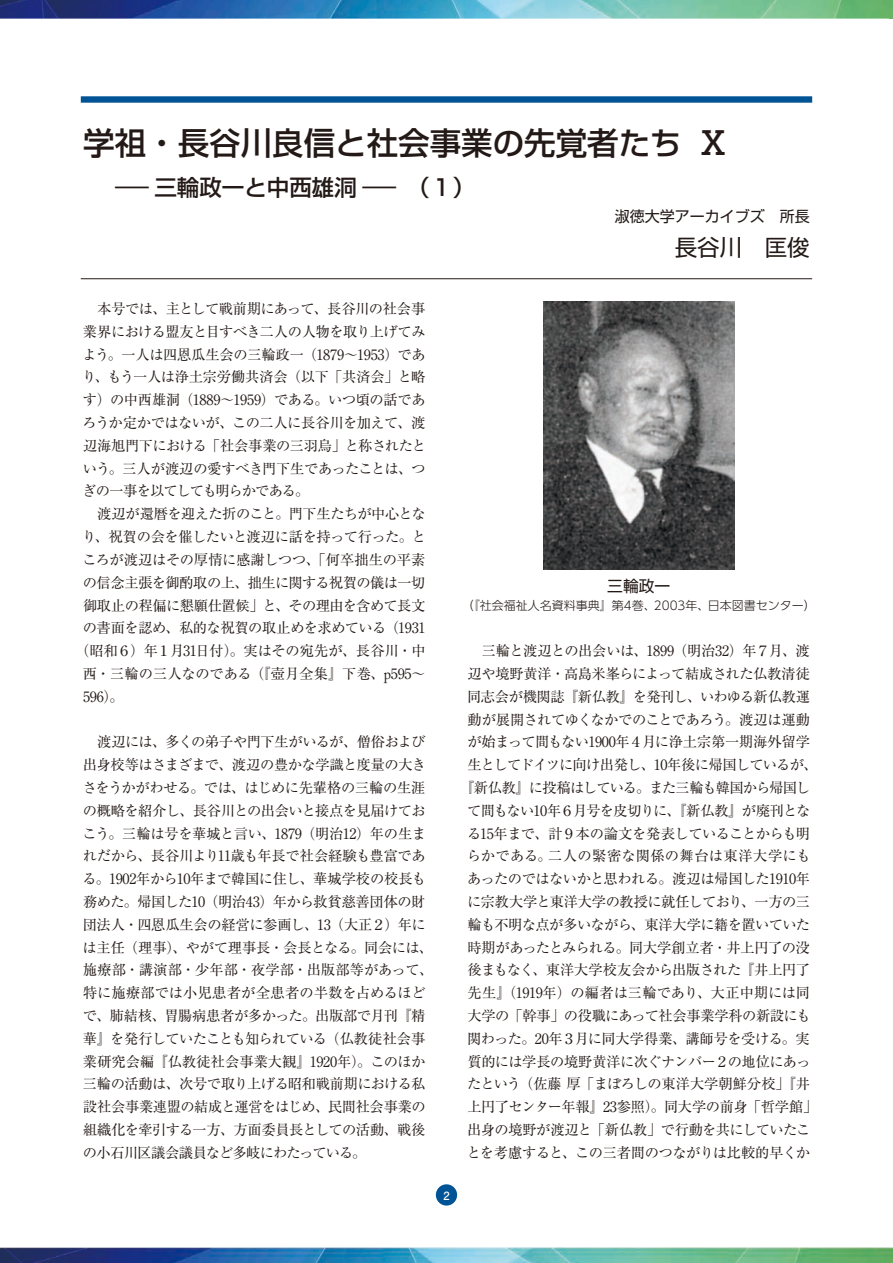
<style>
.page{position:relative;width:893px;height:1263px;background:#fff}
.page>*{position:absolute;margin:0;border:0;box-sizing:border-box;transform-origin:0 0}
.t1{font:500 31.5px "Shin Go Pro";color:#231916}
.t2{font:500 22.5px "Shin Go Pro";color:#231916;scale:1.5 1}
.t3{font:22.5px "Shin Go Pro";color:#231916}
.t4{font:15.75px "UD Shin Go Pro";color:#231916}
.t5{font:15px "Shin Go Pro";color:#231916}
.t6{font:14.25px/22.8px "Ryumin Pro";letter-spacing:-.03em;color:#231916;text-align:justify}
.t7{font:14.25px "Ryumin Pro";letter-spacing:-.005em;color:#231916}
.t8{font:14.25px "Ryumin Pro";letter-spacing:-.055em;color:#231916}
.t9{font:14.25px "Ryumin Pro";letter-spacing:-.05em;color:#231916}
.t10{font:14.25px "Ryumin Pro";letter-spacing:.025em;color:#231916}
.t11{font:300 12px "UD Shin Go Pro";color:#231916}
.t12{font:700 11.25px "Futo Go B101 Pro";color:#fff}
.s1{font-family:"Adobe Caslon Pro";font-size:15.15px}
</style>
<div class="page">
<div style="left:436px;top:1184px;width:21px;height:21px;background:#005496;border-radius:50%"></div>
<img style="left:0;top:0;width:889px;height:19px">
<img style="left:0;top:1247px;width:889px;height:16px">
<img style="left:889px;top:0;width:4px;height:19px">
<img style="left:889px;top:1247px;width:4px;height:16px">
<div style="left:81px;top:96px;width:731px;height:7px;background:#005496"></div>
<hr style="left:81px;top:278px;width:731px;height:1px;background:#231916">
<img style="left:543px;top:301px;width:191px;height:269px">
<h1 class="t1" style="left:83px;top:117px;width:647px">学祖・長谷川良信と社会事業の先覚者たち Ⅹ</h1>
<h2 class="t2" style="left:115px;top:169px;width:241px">― 三輪政一と中西雄洞 ―　（１）</h2>
<p class="t5" style="left:615px;top:204px;width:197px">淑徳大学アーカイブズ　所長</p>
<h2 class="t3" style="left:675px;top:229px;width:137px">長谷川　匡俊</h2>
<p class="t6" style="left:82px;top:296px;width:346px;text-indent:15px">本号では、主として戦前期にあって、長谷川の社会事業界における盟友と目すべき二人の人物を取り上げてみよう。一人は四恩瓜生会の三輪政一（1879～1953）であり、もう一人は浄土宗労働共済会（以下「共済会」と略す）の中西雄洞（1889～1959）である。いつ頃の話であろうか定かではないが、この二人に長谷川を加えて、渡辺海旭門下における「社会事業の三羽烏」と称されたという。三人が渡辺の愛すべき門下生であったことは、つぎの一事を以てしても明らかである。</p>
<p class="t6" style="left:97px;top:502px;width:330px">渡辺が還暦を迎えた折のこと。門下生たちが中心とな</p>
<p class="t6" style="left:82px;top:524px;width:346px">り、祝賀の会を催したいと渡辺に話を持って行った。と</p>
<p class="t6" style="left:82px;top:547px;width:344px">ころが渡辺はその厚情に感謝しつつ、「何卒拙生の平素</p>
<p class="t6" style="left:83px;top:570px;width:344px">の信念主張を御酌取の上、拙生に関する祝賀の儀は一切</p>
<p class="t6" style="left:83px;top:593px;width:344px">御取止の程偏に懇願仕置候」と、その理由を含めて長文</p>
<p class="t6" style="left:83px;top:616px;width:344px">の書面を認め、私的な祝賀の取止めを求めている（1931</p>
<p class="t6" style="left:75px;top:638px;width:352px">（昭和６）年１月31日付）。実はその宛先が、長谷川・中</p>
<p class="t7" style="left:83px;top:662px;width:344px">西・三輪の三人なのである（『壺月全集』下巻、<span class="s1">p</span>595～</p>
<p class="t6" style="left:83px;top:684px;width:42px">596）。</p>
<p class="t6" style="left:82px;top:730px;width:352px;text-align:left;text-indent:15px">渡辺には、多くの弟子や門下生がいるが、僧俗および出身校等はさまざまで、渡辺の豊かな学識と度量の大きさをうかがわせる。では、はじめに先輩格の三輪の生涯の概略を紹介し、長谷川との出会いと接点を見届けておこう。三輪は号を華城と言い、1879（明治12）年の生まれだから、長谷川より11歳も年長で社会経験も豊富である。1902年から10年まで韓国に住し、華城学校の校長も務めた。帰国した10（明治43）年から救貧慈善団体の財団法人・四恩瓜生会の経営に参画し、13（大正２）年には主任（理事）、やがて理事長・会長となる。同会には、施療部・講演部・少年部・夜学部・出版部等があって、特に施療部では小児患者が全患者の半数を占めるほどで、肺結核、胃腸病患者が多かった。出版部で月刊『精華』を発行していたことも知られている（仏教徒社会事業研究会編『仏教徒社会事業大観』1920年）。このほか三輪の活動は、次号で取り上げる昭和戦前期における私設社会事業連盟の結成と運営をはじめ、民間社会事業の組織化を牽引する一方、方面委員長としての活動、戦後の小石川区議会議員など多岐にわたっている。</p>
<p class="t12" style="left:443px;top:1186px;width:8px">2</p>
<p class="t4" style="left:607px;top:573px;width:64px">三輪政一</p>
<p class="t11" style="left:462px;top:596px;width:355px">（『社会福祉人名資料事典』第4巻、2003年、日本図書センター）</p>
<p class="t6" style="left:482px;top:638px;width:330px">三輪と渡辺との出会いは、1899（明治32）年７月、渡</p>
<p class="t6" style="left:468px;top:661px;width:344px">辺や境野黄洋・高島米峯らによって結成された仏教清徒</p>
<p class="t6" style="left:467px;top:684px;width:344px">同志会が機関誌『新仏教』を発刊し、いわゆる新仏教運</p>
<p class="t6" style="left:468px;top:707px;width:344px">動が展開されてゆくなかでのことであろう。渡辺は運動</p>
<p class="t6" style="left:467px;top:730px;width:344px">が始まって間もない1900年４月に浄土宗第一期海外留学</p>
<p class="t9" style="left:468px;top:754px;width:352px">生としてドイツに向け出発し、10年後に帰国しているが、</p>
<p class="t8" style="left:460px;top:776px;width:352px">『新仏教』に投稿はしている。また三輪も韓国から帰国し</p>
<p class="t8" style="left:467px;top:799px;width:344px">て間もない10年６月号を皮切りに、『新仏教』が廃刊とな</p>
<p class="t6" style="left:467px;top:821px;width:344px">る15年まで、計９本の論文を発表していることからも明</p>
<p class="t10" style="left:467px;top:845px;width:345px">らかである。二人の緊密な関係の舞台は東洋大学にも</p>
<p class="t6" style="left:467px;top:866px;width:344px">あったのではないかと思われる。渡辺は帰国した1910年</p>
<p class="t6" style="left:467px;top:889px;width:344px">に宗教大学と東洋大学の教授に就任しており、一方の三</p>
<p class="t6" style="left:468px;top:912px;width:344px">輪も不明な点が多いながら、東洋大学に籍を置いていた</p>
<p class="t6" style="left:467px;top:935px;width:344px">時期があったとみられる。同大学創立者・井上円了の没</p>
<p class="t6" style="left:468px;top:958px;width:344px">後まもなく、東洋大学校友会から出版された『井上円了</p>
<p class="t7" style="left:468px;top:982px;width:344px">先生』（1919年）の編者は三輪であり、大正中期には同</p>
<p class="t6" style="left:468px;top:1003px;width:345px">大学の「幹事」の役職にあって社会事業学科の新設にも</p>
<p class="t6" style="left:467px;top:1026px;width:344px">関わった。20年３月に同大学得業、講師号を受ける。実</p>
<p class="t6" style="left:467px;top:1049px;width:345px">質的には学長の境野黄洋に次ぐナンバー２の地位にあっ</p>
<p class="t7" style="left:467px;top:1073px;width:344px">たという（佐藤厚「まぼろしの東洋大学朝鮮分校」『井</p>
<p class="t6" style="left:467px;top:1094px;width:351px">上円了センター年報』23参照）。同大学の前身「哲学館」</p>
<p class="t6" style="left:467px;top:1117px;width:345px">出身の境野が渡辺と「新仏教」で行動を共にしていたこ</p>
<p class="t6" style="left:467px;top:1140px;width:345px">とを考慮すると、この三者間のつながりは比較的早くか</p>
</div>
